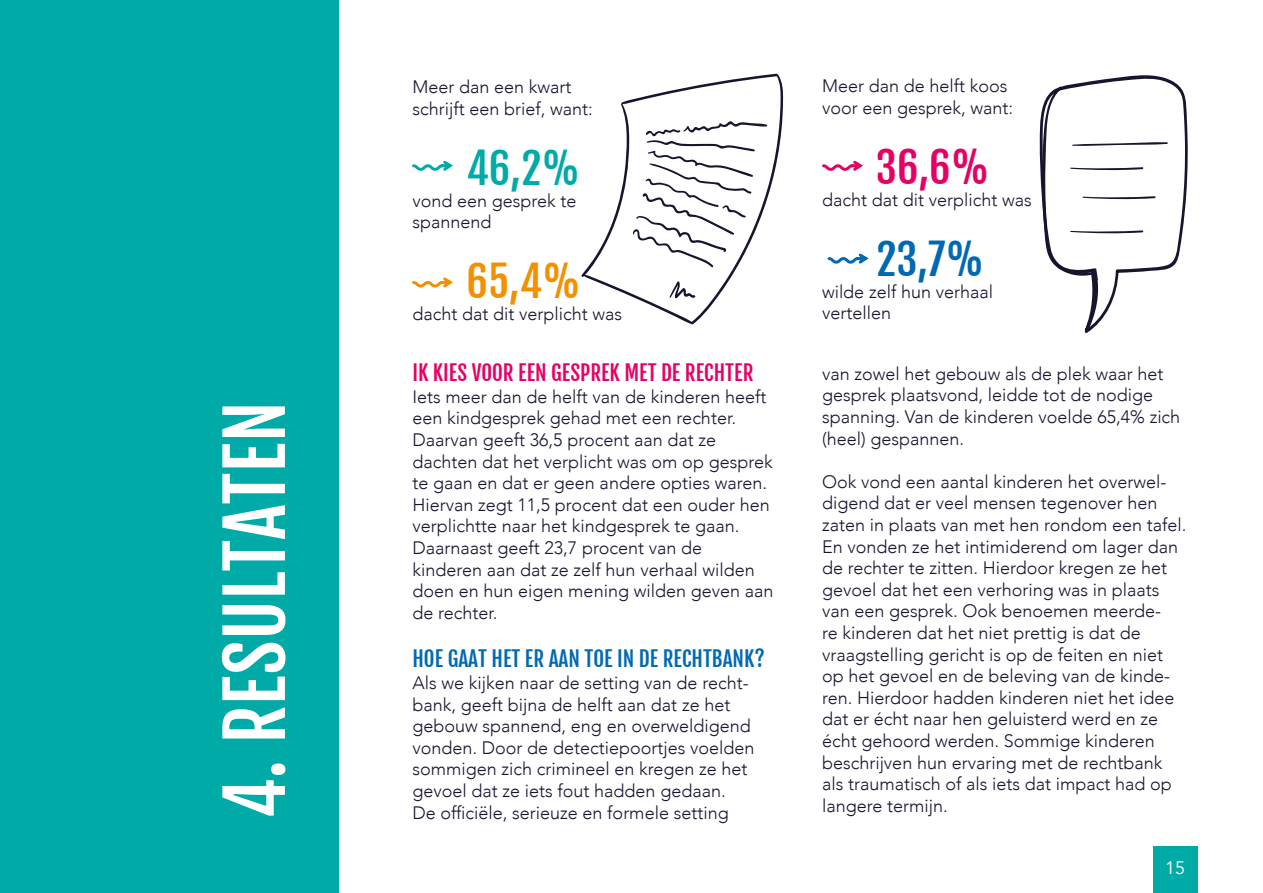
<style>
.page{position:relative;width:1263px;height:893px;background:#fff}
.page>*{position:absolute;margin:0;border:0;box-sizing:border-box;transform-origin:0 0}
.t1{font:75px "Fjalla One";color:#fff}
.t2{font:42px "Fjalla One";color:#e60064}
.t3{font:42px "Fjalla One";color:#0069b3}
.t4{font:42px "Fjalla One";color:#00aba7}
.t5{font:42px "Fjalla One";color:#f39000}
.t6{font:21px "Fjalla One";color:#e60064}
.t7{font:21px "Fjalla One";color:#0069b3}
.t8{font:300 18px/21.6px "Avenir";color:#19132e}
.t9{font:18px "Avenir";color:#fff}
</style>
<div class="page">
<div style="left:0;top:0;width:338px;height:893px;background:#00aba7"></div>
<svg style="left:581px;top:74px;width:202px;height:251px"></svg>
<svg style="left:633px;top:121px;width:134px;height:147px"></svg>
<svg style="left:669px;top:281px;width:27px;height:18px"></svg>
<svg style="left:1039px;top:75px;width:149px;height:258px"></svg>
<svg style="left:412px;top:160px;width:41px;height:11px"></svg>
<svg style="left:412px;top:277px;width:41px;height:11px"></svg>
<svg style="left:822px;top:160px;width:41px;height:11px"></svg>
<svg style="left:827px;top:253px;width:42px;height:11px"></svg>
<div style="left:1153px;top:846px;width:44px;height:47px;background:#00aba7"></div>
<h1 class="t1" style="left:209px;top:819px;width:419px;rotate:-90deg">4. RESULTATEN</h1>
<p class="t8" style="left:412px;top:76px;width:182px">Meer dan een kwart schrijft een brief, want:</p>
<h2 class="t4" style="left:466px;top:143px;width:115px">46,2%</h2>
<p class="t8" style="left:412px;top:190px;width:166px">vond een gesprek te spannend</p>
<h2 class="t5" style="left:466px;top:256px;width:116px">65,4%</h2>
<p class="t8" style="left:412px;top:303px;width:211px">dacht dat dit verplicht was</p>
<p class="t6" style="left:412px;top:360px;width:342px">IK KIES VOOR EEN GESPREK MET DE RECHTER</p>
<p class="t8" style="left:412px;top:386px;width:362px">Iets meer dan de helft van de kinderen heeft een kindgesprek gehad met een rechter.<br>Daarvan geeft 36,5 procent aan dat ze dachten dat het verplicht was om op gesprek te gaan en dat er geen andere opties waren.<br>Hiervan zegt 11,5 procent dat een ouder hen verplichtte naar het kindgesprek te gaan.<br>Daarnaast geeft 23,7 procent van de kinderen aan dat ze zelf hun verhaal wilden doen en hun eigen mening wilden geven aan de rechter.</p>
<p class="t7" style="left:412px;top:646px;width:354px">HOE GAAT HET ER AAN TOE IN DE RECHTBANK?</p>
<p class="t8" style="left:412px;top:672px;width:343px">Als we kijken naar de setting van de recht&shy;bank, geeft bijna de helft aan dat ze het gebouw spannend, eng en overweldigend vonden. Door de detectiepoortjes voelden sommigen zich crimineel en kregen ze het gevoel dat ze iets fout hadden gedaan.<br>De officiële, serieuze en formele setting</p>
<p class="t8" style="left:822px;top:75px;width:193px">Meer dan de helft koos voor een gesprek, want:</p>
<h2 class="t2" style="left:876px;top:142px;width:115px">36,6%</h2>
<p class="t8" style="left:822px;top:189px;width:211px">dacht dat dit verplicht was</p>
<h2 class="t3" style="left:876px;top:234px;width:110px">23,7%</h2>
<p class="t8" style="left:822px;top:281px;width:173px">wilde zelf hun verhaal vertellen</p>
<p class="t8" style="left:822px;top:363px;width:360px">van zowel het gebouw als de plek waar het gesprek plaatsvond, leidde tot de nodige spanning. Van de kinderen voelde 65,4% zich (heel) gespannen.</p>
<p class="t8" style="left:822px;top:471px;width:366px">Ook vond een aantal kinderen het overwel&shy;digend dat er veel mensen tegenover hen zaten in plaats van met hen rondom een tafel.<br>En vonden ze het intimiderend om lager dan de rechter te zitten. Hierdoor kregen ze het gevoel dat het een verhoring was in plaats van een gesprek. Ook benoemen meerde-<br>re kinderen dat het niet prettig is dat de vraagstelling gericht is op de feiten en niet op het gevoel en de beleving van de kinde&shy;ren. Hierdoor hadden kinderen niet het idee dat er écht naar hen geluisterd werd en ze écht gehoord werden. Sommige kinderen beschrijven hun ervaring met de rechtbank als traumatisch of als iets dat impact had op langere termijn.</p>
<p class="t9" style="left:1165px;top:857px;width:22px">15</p>
</div>
